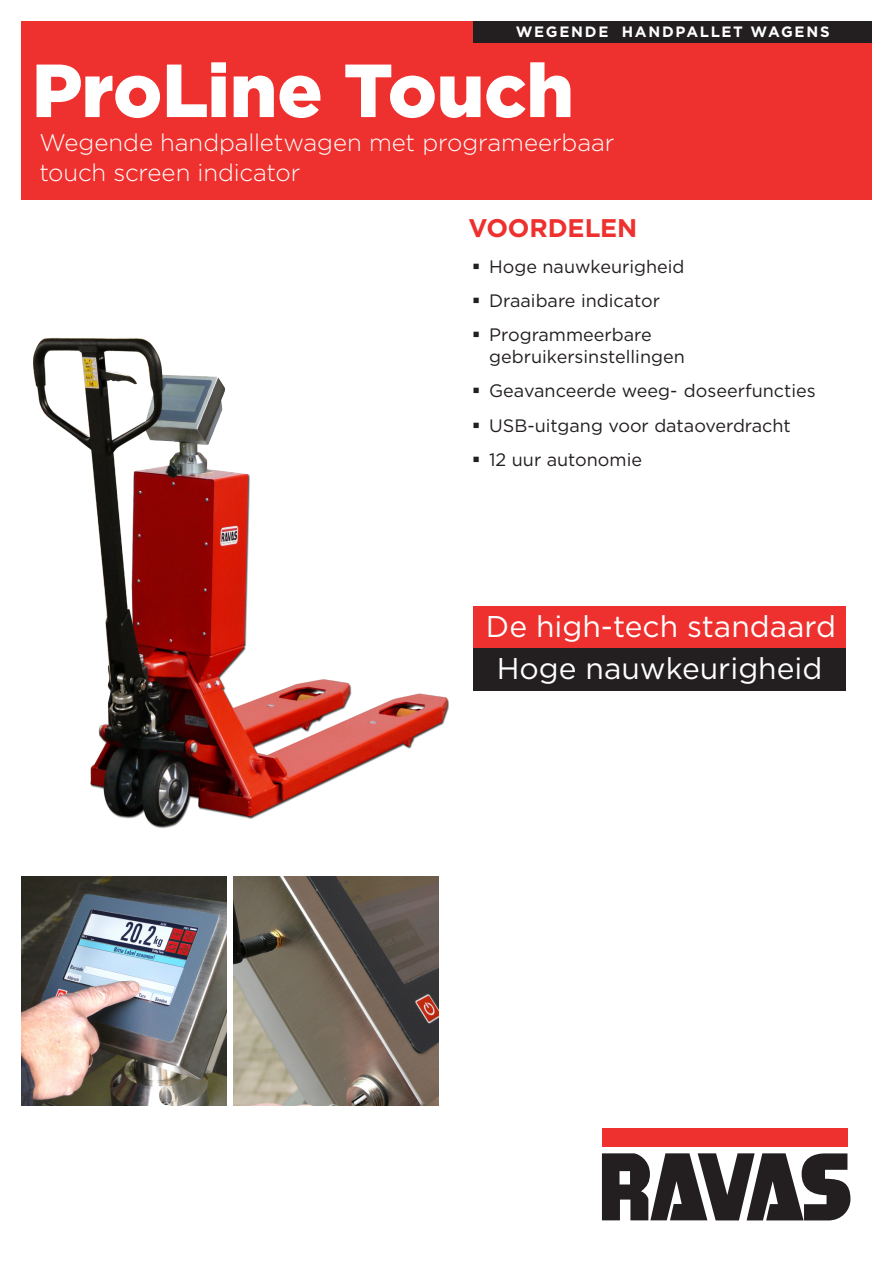
<style>
.page{position:relative;width:893px;height:1263px;background:#fff}
.page>*{position:absolute;margin:0;border:0;box-sizing:border-box;transform-origin:0 0}
.t1{font:900 75px "Gotham";letter-spacing:-.005em;color:#fff}
.t2{font:30px "Gotham";color:#fff}
.t3{font:700 25.5px "Gotham";letter-spacing:-.005em;color:#ee302e}
.t4{font:300 24px/30px "Gotham";letter-spacing:-.005em;color:#fff}
.t5{font:18px/21.6px "Gotham";color:#231f20}
.t6{font:700 15px "Gotham";letter-spacing:.11em;color:#fff}
</style>
<div class="page">
<div style="left:21px;top:21px;width:851px;height:179px;background:#ee312f"></div>
<img style="left:33px;top:337px;width:416px;height:491px">
<div style="left:473px;top:606px;width:372px;height:42px;background:#ee302e"></div>
<div style="left:473px;top:648px;width:372px;height:43px;background:#231f20"></div>
<div style="left:602px;top:1128px;width:245px;height:19px;background:#ee312f"></div>
<svg style="left:602px;top:1153px;width:248px;height:67px"></svg>
<div style="left:473px;top:21px;width:399px;height:22px;background:#231f20"></div>
<img style="left:234px;top:876px;width:205px;height:230px">
<img style="left:21px;top:876px;width:206px;height:230px">
<p class="t6" style="left:516px;top:22px;width:315px">WEGENDE HANDPALLET WAGENS</p>
<p class="t1" style="left:32px;top:39px;width:544px">ProLine Touch</p>
<p class="t4" style="left:39px;top:126px;width:577px">Wegende handpalletwagen met programeerbaar touch screen indicator</p>
<p class="t3" style="left:469px;top:211px;width:170px">VOORDELEN</p>
<p class="t5" style="left:489px;top:255px;width:197px">Hoge nauwkeurigheid</p>
<p class="t5" style="left:489px;top:290px;width:172px">Draaibare indicator</p>
<p class="t5" style="left:489px;top:324px;width:197px">Programmeerbare gebruikersinstellingen</p>
<p class="t5" style="left:489px;top:380px;width:328px">Geavanceerde weeg- doseerfuncties</p>
<p class="t5" style="left:489px;top:414px;width:303px">USB-uitgang voor dataoverdracht</p>
<p class="t5" style="left:489px;top:449px;width:154px">12 uur autonomie</p>
<p class="t2" style="left:486px;top:607px;width:351px">De high-tech standaard</p>
<p class="t2" style="left:497px;top:649px;width:327px">Hoge nauwkeurigheid</p>
</div>
